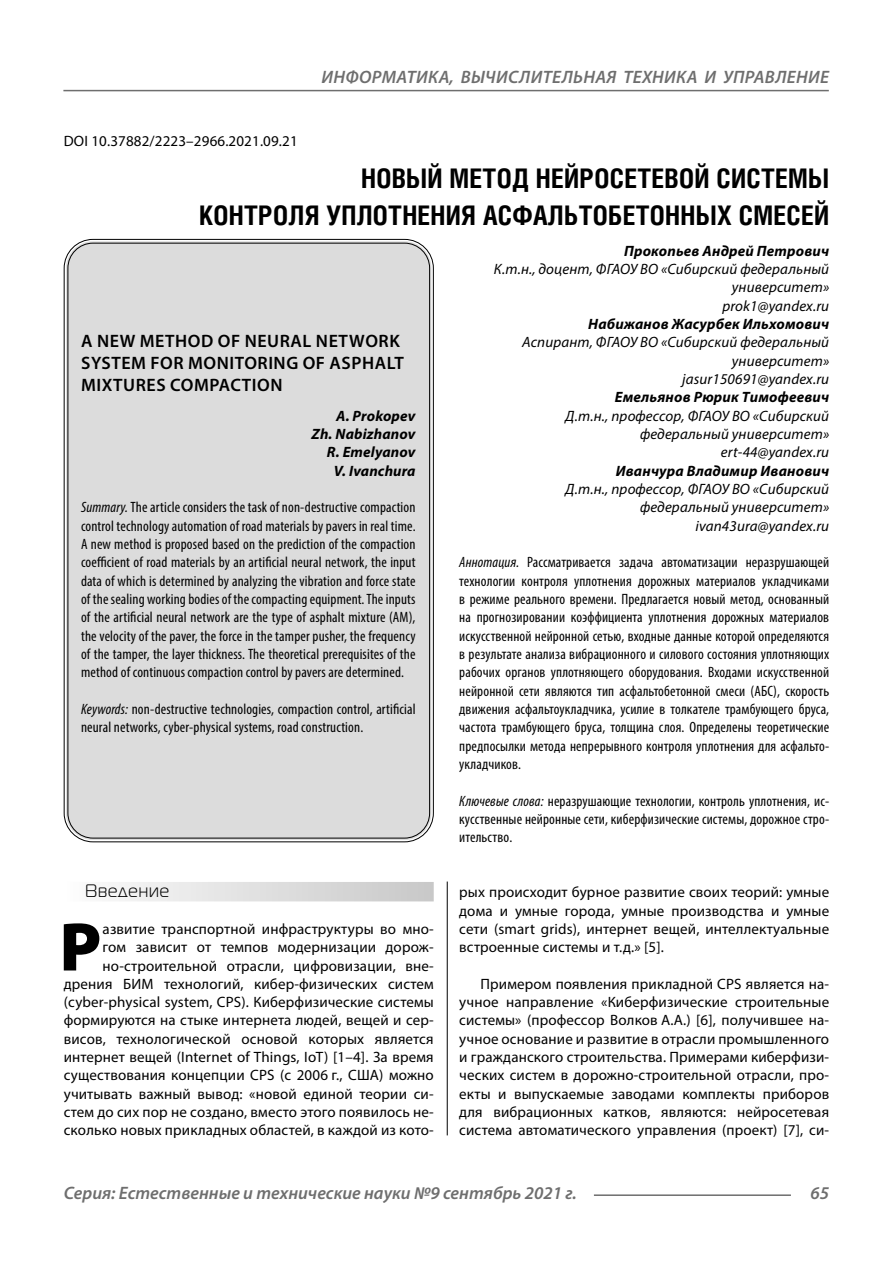
<style>
.page{position:relative;width:893px;height:1263px;background:#fff}
.page>*{position:absolute;margin:0;border:0;box-sizing:border-box;transform-origin:0 0}
.Bukvica{font:900 69.3px "Myriad Pro";color:#000}
.Header{font:700 27px/37.5px "Helios Cond C";letter-spacing:.01em;color:#000;text-align:right}
.t1{font:italic 600 18px "Myriad Pro";color:#6e6e6e}
.Header-eng{font:600 18px/21.6px "Myriad Pro";letter-spacing:.03em;color:#000}
.Subheader{font:18px "Magistral C";letter-spacing:.05em;color:#000}
.Annotation-rus{font:condensed 15px/18.3px "Myriad Pro";letter-spacing:.01em;color:#000;text-align:justify}
.Annotation-eng{font:condensed 15px/18.3px "Myriad Pro";letter-spacing:.01em;color:#000;text-align:justify}
.Bukvica-2{font:15px/18.3px "Myriad Pro";letter-spacing:.01em;color:#000;text-align:right}
.Normal{font:15px/18.3px "Myriad Pro";letter-spacing:.01em;color:#000;text-align:justify}
.Author-doc{font:italic 15px/18.3px "Myriad Pro";letter-spacing:.01em;color:#000;text-align:right}
.Author{font:italic 700 15px "Myriad Pro";letter-spacing:.01em;color:#000}
.Author-email{font:italic 15px "Myriad Pro";letter-spacing:.01em;color:#000}
.Author-eng{font:italic 700 15px "Myriad Pro";letter-spacing:.01em;color:#000}
.DOI{font:15px "Myriad Pro";letter-spacing:.01em;color:#000}
.s1{font-style:italic}
</style>
<div class="page">
<hr style="left:447px;top:879px;width:1px;height:256px;background:#000">
<div style="left:64px;top:882px;width:370px;height:19px;background:linear-gradient(to right,#fcfcfc,#c8c8c8)"></div>
<div style="left:66px;top:241px;width:365px;height:599px;background:#dcdcdc;border-radius:27px"></div>
<hr style="left:594px;top:1194px;width:197px;height:2px;background:#6e6e6e">
<hr style="left:63px;top:90px;width:766px;height:1px;background:#6e6e6e">
<p class="t1" style="left:321px;top:66px;width:25px">Информатика</p>
<p class="t1" style="left:450px;top:66px;width:48px">, вычислител</p>
<p class="t1" style="left:573px;top:66px;width:23px">ьная</p>
<p class="t1" style="left:623px;top:66px;width:12px">техника</p>
<p class="t1" style="left:705px;top:66px;width:41px">и управление</p>
<p class="DOI" style="left:64px;top:132px;width:235px">DOI 10.37882/2223–2966.2021.09.21</p>
<p class="Header" style="left:199px;top:159px;width:631px">НОВЫЙ МЕТОД НЕЙРОСЕТЕВОЙ СИСТЕМЫ<br>КОНТРОЛЯ УПЛОТНЕНИЯ АСФАЛЬТОБЕТОННЫХ СМЕСЕЙ</p>
<p class="Author" style="left:624px;top:241px;width:207px">Прокопьев Андрей Петрович</p>
<p class="Author-doc" style="left:494px;top:260px;width:337px">К.т.н., доцент, ФГАОУ ВО «Сибирский федеральный университет»</p>
<p class="Author-email" style="left:722px;top:296px;width:108px">prok1@yandex.ru</p>
<p class="Author" style="left:588px;top:314px;width:242px">Набижанов Жасурбек Ильхомович</p>
<p class="Author-doc" style="left:522px;top:333px;width:309px">Аспирант, ФГАОУ ВО «Сибирский федеральный университет»</p>
<p class="Author-email" style="left:682px;top:370px;width:148px">jasur150691@yandex.ru</p>
<p class="Author" style="left:615px;top:388px;width:216px">Емельянов Рюрик Тимофеевич</p>
<p class="Author-doc" style="left:566px;top:406px;width:265px">Д.т.н., профессор, ФГАОУ ВО «Сибирский федеральный университет»</p>
<p class="Author-email" style="left:721px;top:443px;width:110px">ert‑44@yandex.ru</p>
<p class="Author" style="left:616px;top:461px;width:215px">Иванчура Владимир Иванович</p>
<p class="Author-doc" style="left:566px;top:480px;width:265px">Д.т.н., профессор, ФГАОУ ВО «Сибирский федеральный университет»</p>
<p class="Author-email" style="left:695px;top:516px;width:135px">ivan43ura@yandex.ru</p>
<p class="Annotation-rus" style="left:459px;top:553px;width:371px"><span class="s1">Аннотация.</span> Рассматривается задача автоматизации неразрушающей технологии контроля уплотнения дорожных материалов укладчиками в режиме реального времени. Предлагается новый метод, основанный на прогнозировании коэффициента уплотнения дорожных материалов искусственной нейронной сетью, входные данные которой определяются в результате анализа вибрационного и силового состояния уплотняющих рабочих органов уплотняющего оборудования. Входами искусственной нейронной сети являются тип асфальтобетонной смеси (АБС), скорость движения асфальтоукладчика, усилие в толкателе трамбующего бруса, частота трамбующего бруса, толщина слоя. Определены теоретические предпосылки метода непрерывного контроля уплотнения для асфальто&shy;укладчиков.</p>
<p class="Annotation-rus" style="left:459px;top:791px;width:371px"><span class="s1">Ключевые слова:</span> неразрушающие технологии, контроль уплотнения, ис&shy;кусственные нейронные сети, киберфизические системы, дорожное стро&shy;ительство.</p>
<p class="Header-eng" style="left:81px;top:330px;width:324px">A NEW METHOD OF NEURAL NETWORK<br>SYSTEM FOR MONITORING OF ASPHALT<br>MIXTURES COMPACTION</p>
<p class="Author-eng" style="left:336px;top:406px;width:81px">A. Prokopev</p>
<p class="Author-eng" style="left:312px;top:424px;width:105px">Zh. Nabizhanov</p>
<p class="Author-eng" style="left:327px;top:443px;width:90px">R. Emelyanov</p>
<p class="Author-eng" style="left:334px;top:461px;width:83px">V. Ivanchura</p>
<p class="Annotation-eng" style="left:81px;top:498px;width:336px"><span class="s1">Summary.</span> The article considers the task of non-destructive compaction control technology automation of road materials by pavers in real time.<br>A new method is proposed based on the prediction of the compaction coefficient of road materials by an artificial neural network, the input data of which is determined by analyzing the vibration and force state of the sealing working bodies of the compacting equipment. The inputs of the artificial neural network are the type of asphalt mixture (AM), the velocity of the paver, the force in the tamper pusher, the frequency of the tamper, the layer thickness. The theoretical prerequisites of the method of continuous compaction control by pavers are determined.</p>
<p class="Annotation-eng" style="left:81px;top:700px;width:336px"><span class="s1">Keywords:</span> non-destructive technologies, compaction control, artificial neural networks, cyber-physical systems, road construction.</p>
<p class="Subheader" style="left:85px;top:881px;width:86px">Введение</p>
<p class="Bukvica" style="left:59px;top:901px;width:43px">Р</p>
<p class="Bukvica-2" style="left:64px;top:919px;width:371px">азвитие транспортной инфраструктуры во мно-<br>гом зависит от темпов модернизации дорож&shy;но-строительной отрасли, цифровизации, вне&shy;дрения БИМ технологий, кибер-физических систем (cyber-physical system, CPS). Киберфизические системы формируются на стыке интернета людей, вещей и сер&shy;висов, технологической основой которых является интернет вещей (Internet of Things, IoT) [1–4]. За время существования концепции CPS (c 2006 г., США) можно учитывать важный вывод: «новой единой теории си&shy;стем до сих пор не создано, вместо этого появилось не&shy;сколько новых прикладных областей, в каждой из кото-</p>
<p class="Bukvica-2" style="left:459px;top:883px;width:371px;text-align:justify">рых происходит бурное развитие своих теорий: умные дома и умные города, умные производства и умные сети (smart grids), интернет вещей, интеллектуальные встроенные системы и т.д.» [5].</p>
<p class="Normal" style="left:459px;top:974px;width:371px;text-indent:21px">Примером появления прикладной CPS является на&shy;учное направление «Киберфизические строительные системы» (профессор Волков А.А.) [6], получившее на&shy;учное основание и развитие в отрасли промышленного и гражданского строительства. Примерами киберфизи&shy;ческих систем в дорожно-строительной отрасли, про&shy;екты и выпускаемые заводами комплекты приборов для вибрационных катков, являются: нейросетевая система автоматического управления (проект) [7], си-</p>
<p class="t1" style="left:64px;top:1182px;width:514px">Серия: Естественные и технические науки №9 сентябрь 2021 г.</p>
<p class="t1" style="left:810px;top:1182px;width:20px">65</p>
</div>
